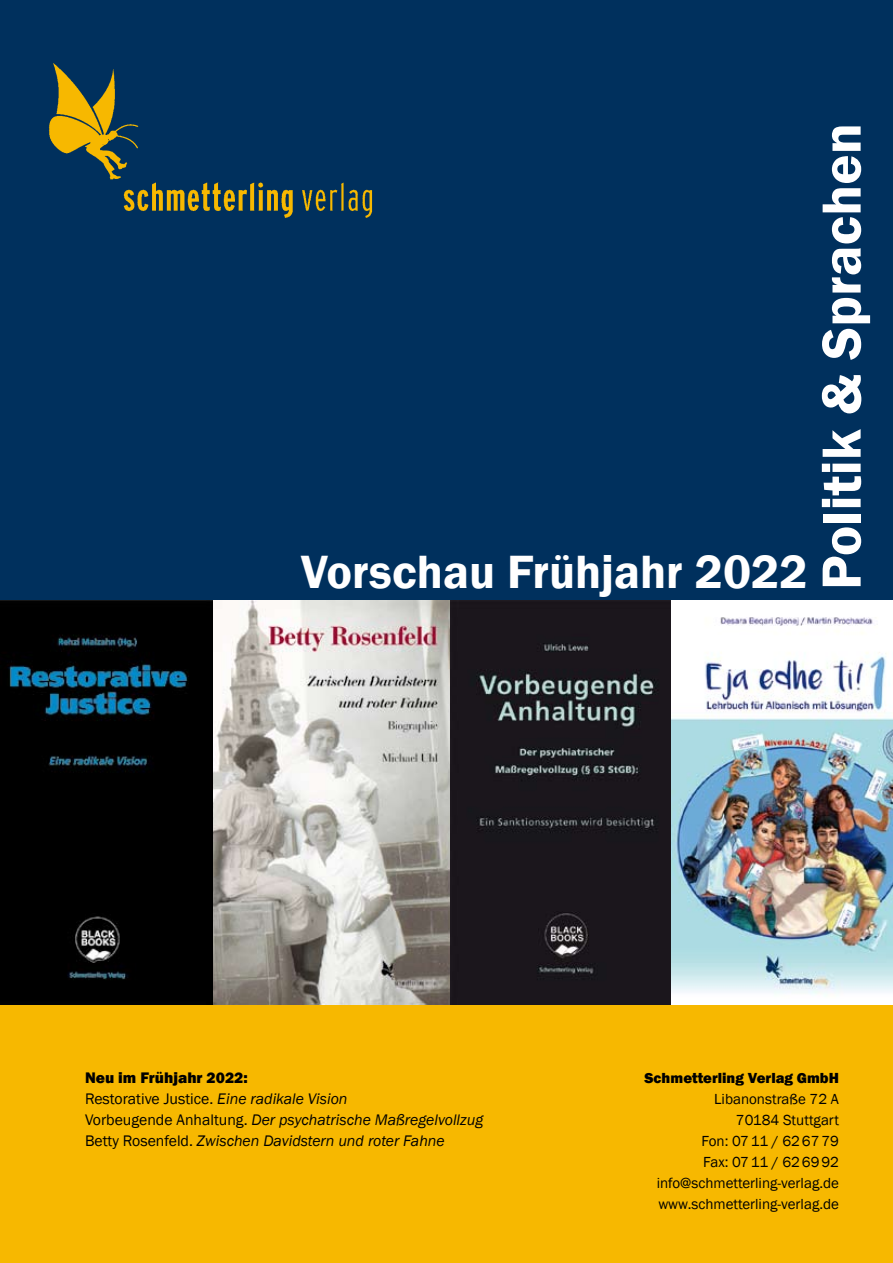
<style>
.page{position:relative;width:893px;height:1263px;background:#fff}
.page>*{position:absolute;margin:0;border:0;box-sizing:border-box;transform-origin:0 0}
.t1{font:600 57px "Franklin Gothic";color:#fff}
.t2{font:600 48px "Franklin Gothic";color:#fff}
.t3{font:italic 15.75px/21px "Franklin Gothic";color:#000}
.t4{font:15px/21px "Franklin Gothic";color:#000;text-align:right}
.t5{font:800 15px "Franklin Gothic";color:#000}
.s1{font-weight:800;font-style:normal}
.s2{font-style:normal}
</style>
<div class="page">
<div style="left:0;top:0;width:893px;height:762px;background:#00305d"></div>
<div style="left:0;top:601px;width:893px;height:662px;background:#f7b800"></div>
<img style="left:49px;top:63px;width:324px;height:155px">
<img style="left:212px;top:600px;width:239px;height:404px">
<img style="left:451px;top:600px;width:221px;height:404px">
<img style="left:0;top:600px;width:212px;height:404px">
<img style="left:672px;top:600px;width:221px;height:404px">
<h2 class="t2" style="left:301px;top:542px;width:508px">Vorschau Frühjahr 2022</h2>
<h1 class="t1" style="left:806px;top:590px;width:468px;rotate:-90deg">Politik &amp; Sprachen</h1>
<p class="t3" style="left:85px;top:1068px;width:400px"><span class="s1">Neu im Frühjahr 2022:<br></span><span class="s2">Restorative Justice.</span> Eine radikale Vision<br><span class="s2">Vorbeugende Anhaltung.</span> Der psychatrische Maßregelvollzug <span class="s2">Betty Rosenfeld.</span> Zwischen Davidstern und roter Fahne</p>
<p class="t5" style="left:644px;top:1068px;width:196px">Schmetterling Verlag GmbH</p>
<p class="t4" style="left:657px;top:1089px;width:184px">Libanonstraße 72 A<br>70184 Stuttgart<br>Fon: 0711 / 626779<br>Fax: 0711 / 626992 info@schmetterling-verlag.de www.schmetterling-verlag.de</p>
</div>
